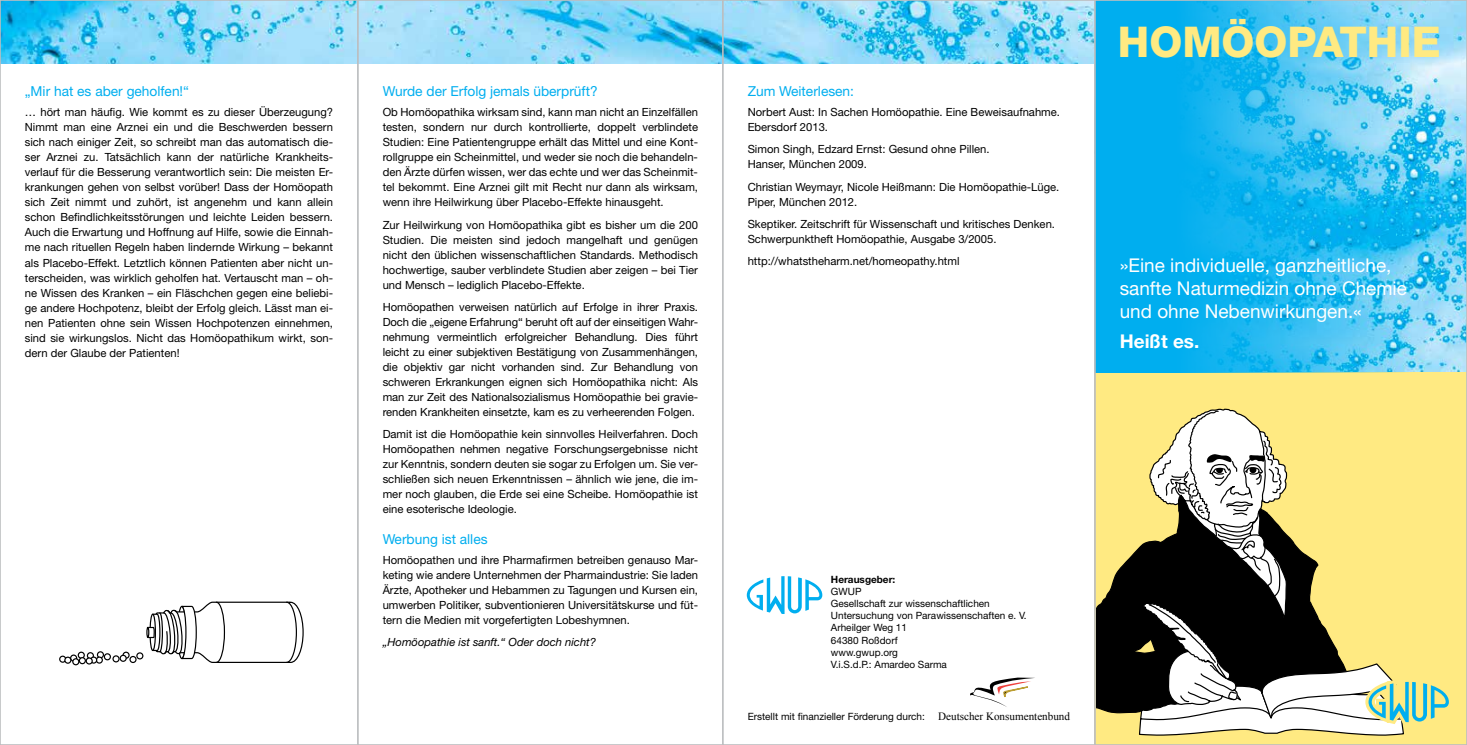
<style>
.page{position:relative;width:1467px;height:745px;background:#fff}
.page>*{position:absolute;margin:0;border:0;box-sizing:border-box;transform-origin:0 0}
.t1{font:800 42.38px "Helvetica Neue";color:#ffea82}
.t2{font:19px/22.8px "Helvetica Neue";color:#fff}
.t3{font:700 19px "Helvetica Neue";color:#fff}
.t4{font:13.75px "Helvetica Neue";color:#00aeef}
.t5{font:11.25px/15px "Helvetica Neue";color:#000;text-align:justify}
.t6{font:italic 11.25px "Helvetica Neue";color:#000}
.t7{font:10px/12px "Helvetica Neue";color:#000}
.t8{font:700 10px "Helvetica Neue";color:#000}
.s1{font-family:"Times New Roman";font-size:11.12px}
</style>
<div class="page">
<img style="left:1411px;top:2px;width:54px;height:370px">
<div style="left:1095px;top:372px;width:372px;height:372px;background:#ffea82"></div>
<img style="left:2px;top:2px;width:1091px;height:62px">
<svg style="left:1097px;top:2px;width:314px;height:370px;background:#24b9f0"></svg>
<div style="left:97px;top:650px;width:7px;height:8px;border:1px solid #000;border-radius:50%"></div>
<div style="left:59px;top:655px;width:7px;height:7px;border:1px solid #000;border-radius:50%"></div>
<div style="left:112px;top:655px;width:8px;height:7px;border:1px solid #000;border-radius:50%"></div>
<div style="left:104px;top:652px;width:7px;height:8px;border:1px solid #000;border-radius:3px"></div>
<div style="left:72px;top:657px;width:7px;height:8px;border:1px solid #000;border-radius:50%"></div>
<svg style="left:60px;top:651px;width:43px;height:13px"></svg>
<div style="left:64px;top:656px;width:7px;height:7px;border:1px solid #000;border-radius:50%"></div>
<svg style="left:113px;top:601px;width:191px;height:62px"></svg>
<svg style="left:970px;top:677px;width:65px;height:29px"></svg>
<svg style="left:747px;top:576px;width:75px;height:37px"></svg>
<svg style="left:1097px;top:408px;width:352px;height:328px"></svg>
<p class="t4" style="left:25px;top:83px;width:166px">„Mir hat es aber geholfen!“</p>
<p class="t5" style="left:25px;top:105px;width:310px">… hört man häufig. Wie kommt es zu dieser Überzeugung?<br>Nimmt man eine Arznei ein und die Beschwerden bessern sich nach einiger Zeit, so schreibt man das automatisch die&shy;ser Arznei zu. Tatsächlich kann der natürliche Krankheits&shy;verlauf für die Besserung verantwortlich sein: Die meisten Er&shy;krankungen gehen von selbst vorüber! Dass der Homöopath sich Zeit nimmt und zuhört, ist angenehm und kann allein schon Befindlichkeitsstörungen und leichte Leiden bessern.<br>Auch die Erwartung und Hoffnung auf Hilfe, sowie die Einnah&shy;me nach rituellen Regeln haben lindernde Wirkung – bekannt als Placebo-Effekt. Letztlich können Patienten aber nicht un&shy;terscheiden, was wirklich geholfen hat. Vertauscht man – oh&shy;ne Wissen des Kranken – ein Fläschchen gegen eine beliebi&shy;ge andere Hochpotenz, bleibt der Erfolg gleich. Lässt man ei&shy;nen Patienten ohne sein Wissen Hochpotenzen einnehmen, sind sie wirkungslos. Nicht das Homöopathikum wirkt, son&shy;dern der Glaube der Patienten!</p>
<p class="t4" style="left:383px;top:83px;width:216px">Wurde der Erfolg jemals überprüft?</p>
<p class="t5" style="left:383px;top:105px;width:317px">Ob Homöopathika wirksam sind, kann man nicht an Einzelfällen testen, sondern nur durch kontrollierte, doppelt verblindete Studien: Eine Patientengruppe erhält das Mittel und eine Kont&shy;rollgruppe ein Scheinmittel, und weder sie noch die behandeln&shy;den Ärzte dürfen wissen, wer das echte und wer das Scheinmit&shy;tel bekommt. Eine Arznei gilt mit Recht nur dann als wirksam, wenn ihre Heilwirkung über Placebo-Effekte hinausgeht.</p>
<p class="t5" style="left:383px;top:217px;width:317px">Zur Heilwirkung von Homöopathika gibt es bisher um die 200<br>Studien. Die meisten sind jedoch mangelhaft und genügen nicht den üblichen wissenschaftlichen Standards. Methodisch hochwertige, sauber verblindete Studien aber zeigen – bei Tier und Mensch – lediglich Placebo-Effekte.</p>
<p class="t5" style="left:383px;top:299px;width:317px">Homöopathen verweisen natürlich auf Erfolge in ihrer Praxis.<br>Doch die „eigene Erfahrung“ beruht oft auf der einseitigen Wahr&shy;nehmung vermeintlich erfolgreicher Behandlung. Dies führt leicht zu einer subjektiven Bestätigung von Zusammenhängen, die objektiv gar nicht vorhanden sind. Zur Behandlung von schweren Erkrankungen eignen sich Homöopathika nicht: Als man zur Zeit des Nationalsozialismus Homöopathie bei gravie&shy;renden Krankheiten einsetzte, kam es zu verheerenden Folgen.</p>
<p class="t5" style="left:383px;top:426px;width:317px">Damit ist die Homöopathie kein sinnvolles Heilverfahren. Doch Homöopathen nehmen negative Forschungsergebnisse nicht zur Kenntnis, sondern deuten sie sogar zu Erfolgen um. Sie ver&shy;schließen sich neuen Erkenntnissen – ähnlich wie jene, die im&shy;mer noch glauben, die Erde sei eine Scheibe. Homöopathie ist eine esoterische Ideologie.</p>
<p class="t4" style="left:383px;top:530px;width:106px">Werbung ist alles</p>
<p class="t5" style="left:383px;top:552px;width:317px">Homöopathen und ihre Pharmafirmen betreiben genauso Mar&shy;keting wie andere Unternehmen der Pharmaindustrie: Sie laden Ärzte, Apotheker und Hebammen zu Tagungen und Kursen ein, umwerben Politiker, subventionieren Universitätskurse und füt&shy;tern die Medien mit vorgefertigten Lobeshymnen.</p>
<p class="t6" style="left:383px;top:635px;width:215px">„Homöopathie ist sanft.“ Oder doch nicht?</p>
<p class="t4" style="left:748px;top:83px;width:108px">Zum Weiterlesen:</p>
<p class="t5" style="left:748px;top:105px;width:314px">Norbert Aust: In Sachen Homöopathie. Eine Beweisaufnahme.<br>Ebersdorf 2013.</p>
<p class="t5" style="left:748px;top:142px;width:243px">Simon Singh, Edzard Ernst: Gesund ohne Pillen.<br>Hanser, München 2009.</p>
<p class="t5" style="left:748px;top:179px;width:313px">Christian Weymayr, Nicole Heißmann: Die Homöopathie-Lüge.<br>Piper, München 2012.</p>
<p class="t5" style="left:748px;top:216px;width:309px">Skeptiker. Zeitschrift für Wissenschaft und kritisches Denken.<br>Schwerpunktheft Homöopathie, Ausgabe 3/2005.</p>
<p class="t5" style="left:748px;top:253px;width:213px">http://whatstheharm.net/homeopathy.html</p>
<p class="t8" style="left:831px;top:573px;width:66px">Herausgeber:</p>
<p class="t7" style="left:831px;top:585px;width:197px">GWUP<br>Gesellschaft zur wissenschaftlichen<br>Untersuchung von Parawissenschaften e. V.<br>Arheilger Weg 11<br>64380 Roßdorf<br>www.gwup.org<br>V.i.S.d.P.: Amardeo Sarma</p>
<p class="t7" style="left:748px;top:710px;width:324px">Erstellt mit finanzieller Förderung durch: <span class="s1">Deutscher Konsumentenbund</span></p>
<h1 class="t1" style="left:1118px;top:17px;width:324px">HOMÖOPATHIE</h1>
<h2 class="t2" style="left:1120px;top:253px;width:289px">»Eine individuelle, ganzheitliche, sanfte Naturmedizin ohne Chemie und ohne Nebenwirkungen.«</h2>
<h2 class="t3" style="left:1120px;top:329px;width:81px">Heißt es.</h2>
</div>
